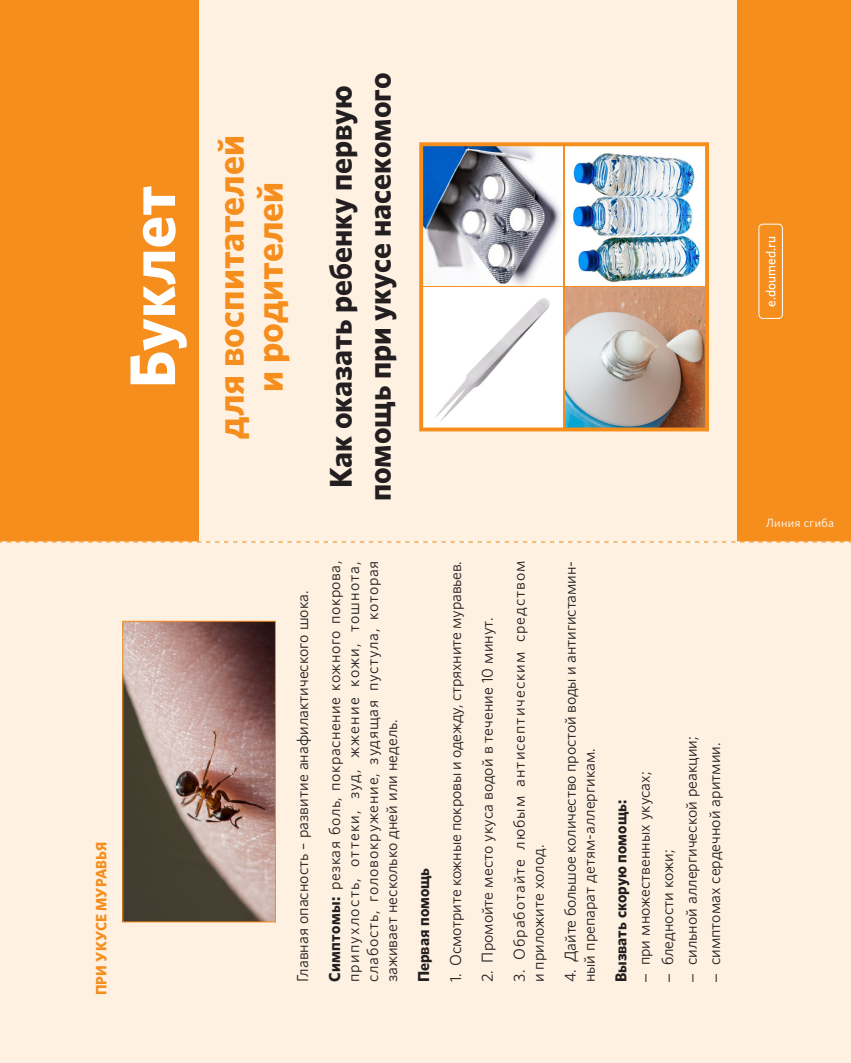
<style>
.page{position:relative;width:851px;height:1063px;background:#fff}
.page>*{position:absolute;margin:0;border:0;box-sizing:border-box;transform-origin:0 0}
.t1{font:700 64.5px "Whitney";color:#fff}
.t2{font:700 37.5px/39px "Whitney";color:#f68e1e;text-align:center}
.t3{font:700 31.5px/39px "Whitney";color:#231f20;text-align:center}
._07BODY-bull-1{font:15.9px/19px "Whitney";color:#231f20;text-align:justify}
._07BODY-bull-1-2{font:15.9px/19px "Whitney";letter-spacing:.06em;color:#231f20}
._07BODY-bull-1-3{font:700 15.9px "Whitney";color:#231f20}
._10VREZ-header{font:700 15px "Whitney";letter-spacing:.005em;color:#f68e1e}
.t4{font:500 13.35px "Whitney";color:#fff}
._10VREZ-txt{font:12px "Whitney";letter-spacing:.025em;color:#fff}
.s1{font-weight:700}
.s2{font-family:"Century Schlbk Cyr"}
</style>
<div class="page">
<div style="left:0;top:0;width:850px;height:1063px;background:#fef1e2"></div>
<div style="left:0;top:0;width:199px;height:542px;background:#f68e1e"></div>
<div style="left:737px;top:0;width:113px;height:542px;background:#f68e1e"></div>
<svg style="left:0;top:541px;width:850px;height:2px"></svg>
<img style="left:124px;top:623px;width:150px;height:297px">
<div style="left:122px;top:621px;width:154px;height:301px;border:1px solid #f68e1e"></div>
<div style="left:421px;top:144px;width:286px;height:285px;background:linear-gradient(to right,#f68e1e,#f68e1e)"></div>
<img style="left:424px;top:147px;width:138px;height:138px">
<img style="left:424px;top:288px;width:138px;height:138px">
<img style="left:565px;top:147px;width:138px;height:138px">
<img style="left:565px;top:288px;width:138px;height:138px">
<div style="left:419px;top:142px;width:289px;height:289px;border:4px solid #f68e1e"></div>
<div style="left:758px;top:224px;width:24px;height:95px;border:1px solid #fff;border-radius:4px"></div>
<p class="t1" style="left:109px;top:388px;width:204px;rotate:-90deg">Буклет</p>
<p class="_10VREZ-header" style="left:91px;top:995px;width:155px;rotate:-90deg">ПРИ УКУСЕ МУРАВЬЯ</p>
<p class="t2" style="left:210px;top:439px;width:305px;rotate:-90deg">для воспитателей и родителей</p>
<p class="t3" style="left:320px;top:501px;width:430px;rotate:-90deg">Как оказать ребенку первую помощь при укусе насекомого</p>
<p class="_07BODY-bull-1" style="left:292px;top:982px;width:393px;rotate:-90deg">Главная опасность – развитие анафилактического шока.</p>
<p class="_07BODY-bull-1" style="left:324px;top:982px;width:423px;rotate:-90deg"><span class="s1">Симптомы:</span> резкая боль, покраснение кожного покрова, припухлость, оттеки, зуд, жжение кожи, тошнота, слабость, головокружение, зудящая пустула, которая заживает несколько дней или недель.</p>
<p class="_07BODY-bull-1-3" style="left:413px;top:982px;width:116px;rotate:-90deg">Первая помощь</p>
<p class="_07BODY-bull-1" style="left:445px;top:982px;width:423px;rotate:-90deg">1. Осмотрите кожные покровы и одежду, стряхните муравьев.</p>
<p class="_07BODY-bull-1" style="left:477px;top:982px;width:366px;rotate:-90deg">2. Промойте место укуса водой в течение 10 минут.</p>
<p class="_07BODY-bull-1-2" style="left:509px;top:982px;width:423px;rotate:-90deg">3. Обработайте любым антисептическим средством и приложите холод.</p>
<p class="_07BODY-bull-1" style="left:560px;top:982px;width:423px;rotate:-90deg">4. Дайте большое количество простой воды и антигистамин&shy;ный препарат детям-аллергикам.</p>
<p class="_07BODY-bull-1-3" style="left:610px;top:982px;width:184px;rotate:-90deg">Вызвать скорую помощь:</p>
<p class="_07BODY-bull-1" style="left:634px;top:982px;width:212px;rotate:-90deg"><span class="s2">–</span> при множественных укусах;</p>
<p class="_07BODY-bull-1" style="left:657px;top:982px;width:134px;rotate:-90deg"><span class="s2">–</span> бледности кожи;</p>
<p class="_07BODY-bull-1" style="left:681px;top:982px;width:248px;rotate:-90deg"><span class="s2">–</span> сильной аллергической реакции;</p>
<p class="_07BODY-bull-1" style="left:704px;top:982px;width:241px;rotate:-90deg"><span class="s2">–</span> симптомах сердечной аритмии.</p>
<p class="t4" style="left:761px;top:307px;width:72px;rotate:-90deg">e.doumed.ru</p>
<p class="_10VREZ-txt" style="left:765px;top:515px;width:70px">Линия сгиба</p>
</div>
